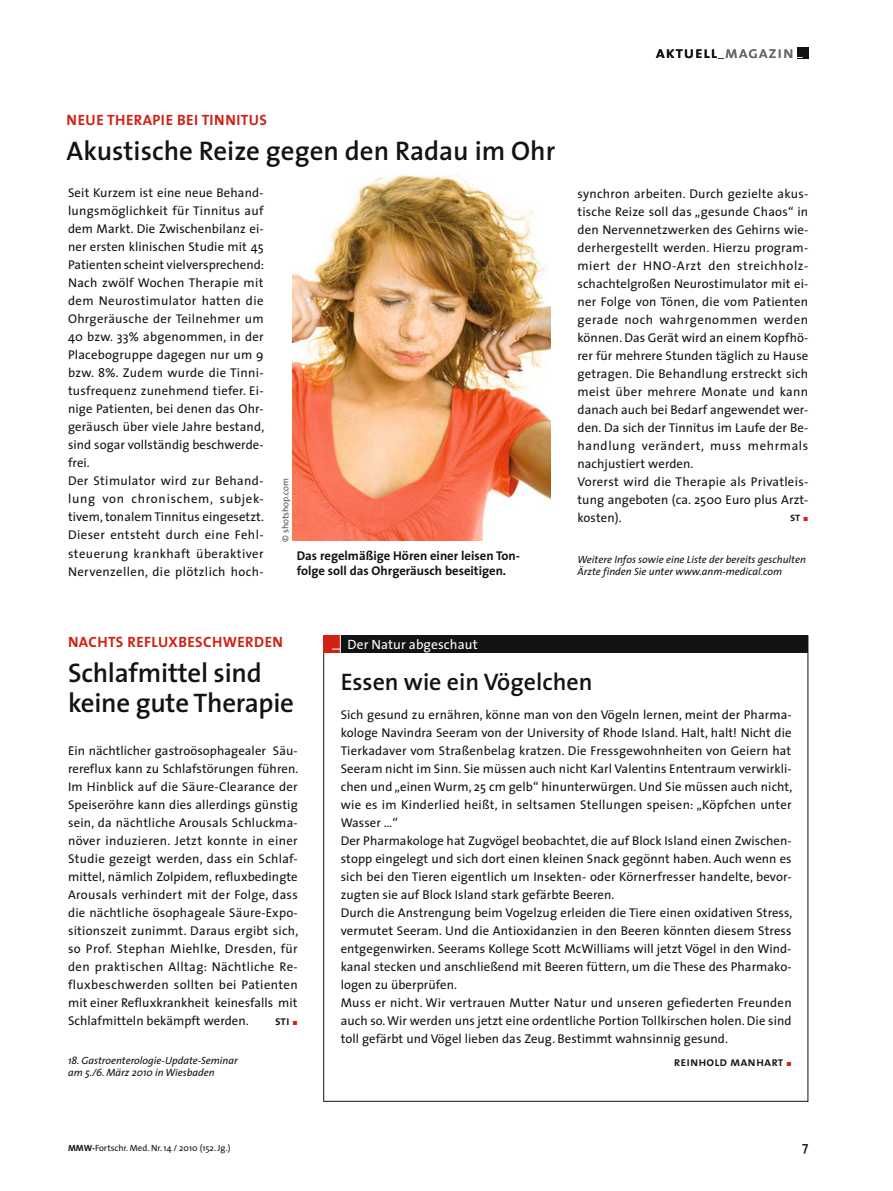
<style>
.page{position:relative;width:893px;height:1191px;background:#fff}
.page>*{position:absolute;margin:0;border:0;box-sizing:border-box;transform-origin:0 0}
.t1{font:600 27px/30px "The Sans";letter-spacing:-.01em;color:#131313}
.t2{font:600 24px "The Sans";color:#131313}
.t3{font:16.5px "The Sans Semi Bold Caps";letter-spacing:.05em;color:#131313}
.t4{font:700 15px "The Sans";letter-spacing:.025em;color:#d02314}
.t5{font:13.5px "The Sans";letter-spacing:.005em;color:#fff}
.t6{font:600 13.5px "The Sans";color:#131313}
.t7{font:13.5px "The Sans";letter-spacing:.005em;color:#fff;scale:1.2 1}
.t8{font:12.75px/18px "The Sans";letter-spacing:.005em;color:#131313}
.t9{font:700 12.75px/15px "The Sans";color:#131313}
.t10{font:12.75px "The Sans Semi Bold Caps";letter-spacing:.005em;color:#131313}
.t11{font:12px "The Sans Semi Bold Caps";color:#131313}
.t12{font:italic 10.5px/12px "The Sans";color:#131313}
.t13{font:9px "The Sans";color:#131313}
.t14{font:300 9px "The Sans";color:#131313}
.s1{font-family:"The Sans Caps";color:#676766}
.s2{font-family:"The Sans Expert";font-size:6px;color:#d02314}
.s3{font-weight:700}
</style>
<div class="page">
<div style="left:796px;top:47px;width:12px;height:12px;background:#131313"></div>
<div style="left:323px;top:635px;width:17px;height:17px;background:#d02314"></div>
<div style="left:340px;top:635px;width:468px;height:17px;background:#131313"></div>
<svg style="left:340px;top:635px;width:1px;height:18px"></svg>
<img style="left:293px;top:174px;width:257px;height:366px">
<p class="t4" style="left:67px;top:114px;width:202px">NEUE THERAPIE BEI TINNITUS</p>
<h1 class="t1" style="left:67px;top:138px;width:490px">Akustische Reize gegen den Radau im Ohr</h1>
<p class="t3" style="left:656px;top:43px;width:148px">aktuell<sub>–</sub><span class="s1">magazin</span> <sub>–</sub></p>
<p class="t8" style="left:68px;top:185px;width:198px">Seit Kurzem ist eine neue Behand&shy;lungsmöglichkeit für Tinnitus auf dem Markt. Die Zwischenbilanz ei&shy;ner ersten klinischen Studie mit 45<br>Patienten scheint vielversprechend:<br>Nach zwölf Wochen Therapie mit dem Neurostimulator hatten die<br>Ohrgeräusche der Teilnehmer um<br>40 bzw. 33% abgenommen, in der<br>Placebogruppe dagegen nur um 9 bzw. 8%. Zudem wurde die Tinni&shy;tusfrequenz zunehmend tiefer. Ei&shy;nige Patienten, bei denen das Ohr&shy;geräusch über viele Jahre bestand, sind sogar vollständig beschwerde&shy;frei.<br>Der Stimulator wird zur Behand&shy;lung von chronischem, subjek&shy;tivem, tonalem Tinnitus eingesetzt.<br>Dieser entsteht durch eine Fehl&shy;steuerung krankhaft überaktiver<br>Nervenzellen, die plötzlich hoch-</p>
<p class="t8" style="left:577px;top:185px;width:232px">synchron arbeiten. Durch gezielte akus&shy;tische Reize soll das „gesunde Chaos“ in den Nervennetzwerken des Gehirns wie&shy;derhergestellt werden. Hierzu program&shy;miert der HNO-Arzt den streichholz&shy;schachtelgroßen Neurostimulator mit ei&shy;ner Folge von Tönen, die vom Patienten gerade noch wahrgenommen werden können. Das Gerät wird an einem Kopfhö&shy;rer für mehrere Stunden täglich zu Hause getragen. Die Behandlung erstreckt sich meist über mehrere Monate und kann danach auch bei Bedarf angewendet wer&shy;den. Da sich der Tinnitus im Laufe der Be&shy;handlung verändert, muss mehrmals nachjustiert werden.<br>Vorerst wird die Therapie als Privatleis&shy;tung angeboten (ca. 2500 Euro plus Arzt&shy;kosten).</p>
<p class="t14" style="left:282px;top:542px;width:65px;rotate:-90deg">© shotshop.com</p>
<p class="t11" style="left:790px;top:510px;width:20px">st <span class="s2">ó</span></p>
<p class="t12" style="left:577px;top:555px;width:230px">Weitere Infos sowie eine Liste der bereits geschulten<br>Ärzte finden Sie unter www.anm-medical.com</p>
<p class="t9" style="left:297px;top:549px;width:225px">Das regelmäßige Hören einer leisen Ton&shy;folge soll das Ohrgeräusch beseitigen.</p>
<p class="t4" style="left:68px;top:636px;width:216px">NACHTS REFLUXBESCHWERDEN</p>
<p class="t5" style="left:347px;top:639px;width:132px">Der Natur abgeschaut</p>
<h1 class="t1" style="left:68px;top:660px;width:227px">Schlafmittel sind keine gute Therapie</h1>
<p class="t8" style="left:68px;top:743px;width:232px;text-align:justify">Ein nächtlicher gastroösophagealer Säu&shy;rereflux kann zu Schlafstörungen führen.<br>Im Hinblick auf die Säure-Clearance der Speiseröhre kann dies allerdings günstig sein, da nächtliche Arousals Schluckma&shy;növer induzieren. Jetzt konnte in einer Studie gezeigt werden, dass ein Schlaf&shy;mittel, nämlich Zolpidem, refluxbedingte Arousals verhindert mit der Folge, dass die nächtliche ösophageale Säure-Expo&shy;sitionszeit zunimmt. Daraus ergibt sich, so Prof. Stephan Miehlke, Dresden, für den praktischen Alltag: Nächtliche Re&shy;fluxbeschwerden sollten bei Patienten mit einer Refluxkrankheit keinesfalls mit Schlafmitteln bekämpft werden.</p>
<p class="t7" style="left:332px;top:644px;width:8px">–</p>
<h2 class="t2" style="left:341px;top:672px;width:253px">Essen wie ein Vögelchen</h2>
<p class="t8" style="left:341px;top:707px;width:453px">Sich gesund zu ernähren, könne man von den Vögeln lernen, meint der Pharma&shy;kologe Navindra Seeram von der University of Rhode Island. Halt, halt! Nicht die Tierkadaver vom Straßenbelag kratzen. Die Fressgewohnheiten von Geiern hat Seeram nicht im Sinn. Sie müssen auch nicht Karl Valentins Ententraum verwirkli&shy;chen und „einen Wurm, 25 cm gelb“ hinunterwürgen. Und Sie müssen auch nicht, wie es im Kinderlied heißt, in seltsamen Stellungen speisen: „Köpfchen unter Wasser …“<br>Der Pharmakologe hat Zugvögel beobachtet, die auf Block Island einen Zwischen&shy;stopp eingelegt und sich dort einen kleinen Snack gegönnt haben. Auch wenn es sich bei den Tieren eigentlich um Insekten- oder Körnerfresser handelte, bevor&shy;zugten sie auf Block Island stark gefärbte Beeren.<br>Durch die Anstrengung beim Vogelzug erleiden die Tiere einen oxidativen Stress, vermutet Seeram. Und die Antioxidanzien in den Beeren könnten diesem Stress entgegenwirken. Seerams Kollege Scott McWilliams will jetzt Vögel in den Wind&shy;kanal stecken und anschließend mit Beeren füttern, um die These des Pharmako&shy;logen zu überprüfen.<br>Muss er nicht. Wir vertrauen Mutter Natur und unseren gefiederten Freunden auch so. Wir werden uns jetzt eine ordentliche Portion Tollkirschen holen. Die sind toll gefärbt und Vögel lieben das Zeug. Bestimmt wahnsinnig gesund.</p>
<p class="t10" style="left:673px;top:1054px;width:119px">reinhold manhart <span class="s2">ó</span></p>
<p class="t10" style="left:275px;top:1014px;width:24px">sti <span class="s2">ó</span></p>
<p class="t12" style="left:68px;top:1055px;width:171px">18. Gastroenterologie-Update-Seminar am 5./6. März 2010 in Wiesbaden</p>
<p class="t13" style="left:68px;top:1145px;width:164px"><span class="s3">MMW-</span>Fortschr. Med. Nr. 14 / 2010 (152. Jg.)</p>
<p class="t6" style="left:802px;top:1142px;width:8px">7</p>
</div>
